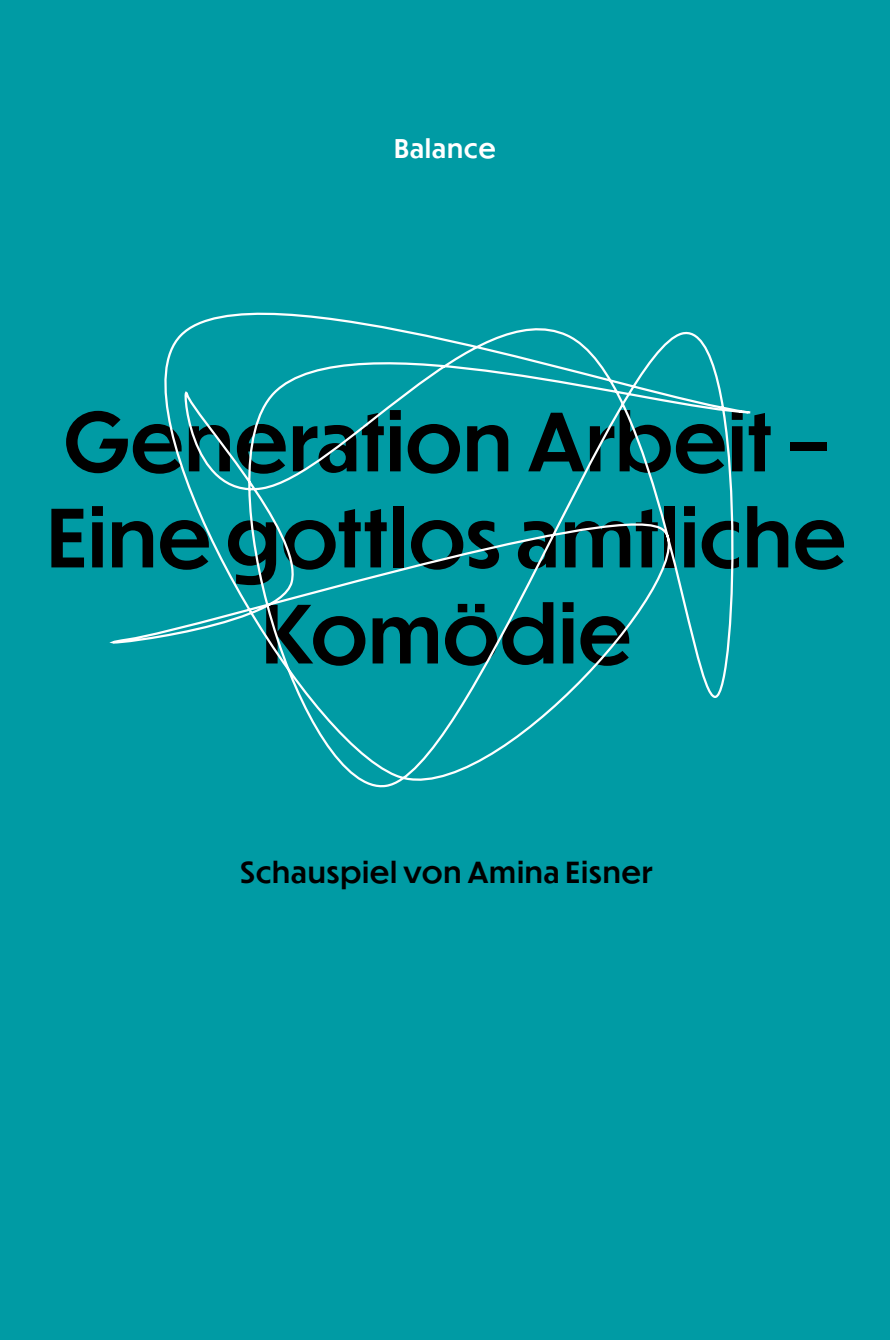
<style>
.page{position:relative;width:890px;height:1340px;background:#fff}
.page>*{position:absolute;margin:0;border:0;box-sizing:border-box;transform-origin:0 0}
.t1{font:500 78.52px/96.1px "Dunbar Tall";letter-spacing:.025em;color:#000;text-align:center}
.t2{font:500 28.57px "Dunbar Tall";letter-spacing:.045em;color:#000}
.t3{font:500 25.43px "Dunbar Tall";letter-spacing:.05em;color:#fff}
</style>
<div class="page">
<div style="left:0;top:0;width:890px;height:1339px;background:#009ba4"></div>
<svg style="left:109px;top:312px;width:642px;height:476px"></svg>
<p class="t3" style="left:394px;top:130px;width:103px">Balance</p>
<p class="t1" style="left:48px;top:391px;width:799px">Generation Arbeit –<br>Eine gottlos amtliche<br>Komödie</p>
<p class="t2" style="left:241px;top:851px;width:413px">Schauspiel von Amina Eisner</p>
</div>
